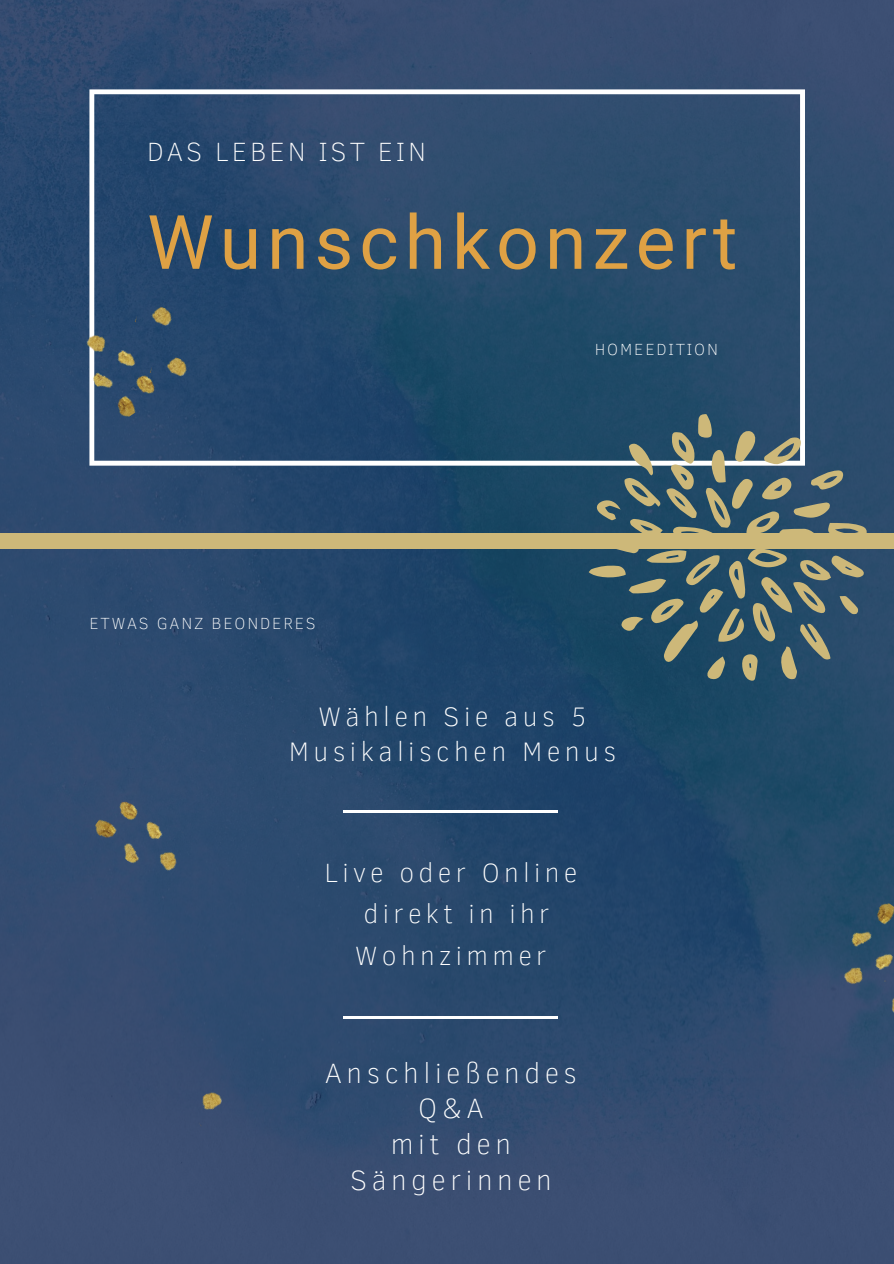
<style>
.page{position:relative;width:894px;height:1264px;background:#fff}
.page>*{position:absolute;margin:0;border:0;box-sizing:border-box;transform-origin:0 0}
.t1{font:75px "Roboto";letter-spacing:.08em;color:#dfa144}
.t2{font:100 28.65px/35.7px "Clear Sans";letter-spacing:.16em;color:#fff;text-align:center}
.t3{font:100 27.45px "Clear Sans";letter-spacing:.16em;color:#fff}
.t4{font:100 27.15px/41.7px "Clear Sans";letter-spacing:.16em;color:#fff;text-align:center}
.t5{font:100 27px "Clear Sans";letter-spacing:.11em;color:#fff}
.t6{font:100 16.5px "Clear Sans";letter-spacing:.11em;color:#fff}
</style>
<div class="page">
<img style="left:0;top:0;width:893px;height:1263px">
<div style="left:0;top:533px;width:893px;height:15px;background:#cdb879"></div>
<img style="left:883px;top:1002px;width:10px;height:20px">
<img style="left:827px;top:897px;width:66px;height:105px">
<svg style="left:89px;top:89px;width:715px;height:376px;background:#2e4f6f"></svg>
<hr style="left:344px;top:1015px;width:213px;height:3px;background:#fff">
<hr style="left:344px;top:810px;width:213px;height:2px;background:#fff">
<img style="left:89px;top:788px;width:106px;height:98px">
<img style="left:187px;top:1082px;width:48px;height:44px">
<img style="left:166px;top:350px;width:31px;height:37px">
<img style="left:135px;top:300px;width:47px;height:37px">
<img style="left:70px;top:317px;width:96px;height:105px">
<svg style="left:587px;top:411px;width:282px;height:272px;background:#4e666d"></svg>
<p class="t5" style="left:147px;top:132px;width:280px">DAS LEBEN IST EIN</p>
<p class="t1" style="left:147px;top:199px;width:591px">Wunschkonzert</p>
<p class="t6" style="left:89px;top:611px;width:228px">ETWAS GANZ BEONDERES</p>
<p class="t6" style="left:594px;top:337px;width:125px">HOMEEDITION</p>
<p class="t3" style="left:318px;top:696px;width:269px">Wählen Sie aus 5</p>
<p class="t3" style="left:288px;top:731px;width:329px">Musikalischen Menus</p>
<p class="t4" style="left:324px;top:849px;width:254px">Live oder Online</p>
<p class="t4" style="left:355px;top:891px;width:196px">direkt in ihr<br>Wohnzimmer</p>
<p class="t2" style="left:324px;top:1053px;width:254px">Anschließendes<br>Q&amp;A</p>
<p class="t2" style="left:350px;top:1124px;width:203px">mit den<br>Sängerinnen</p>
</div>
